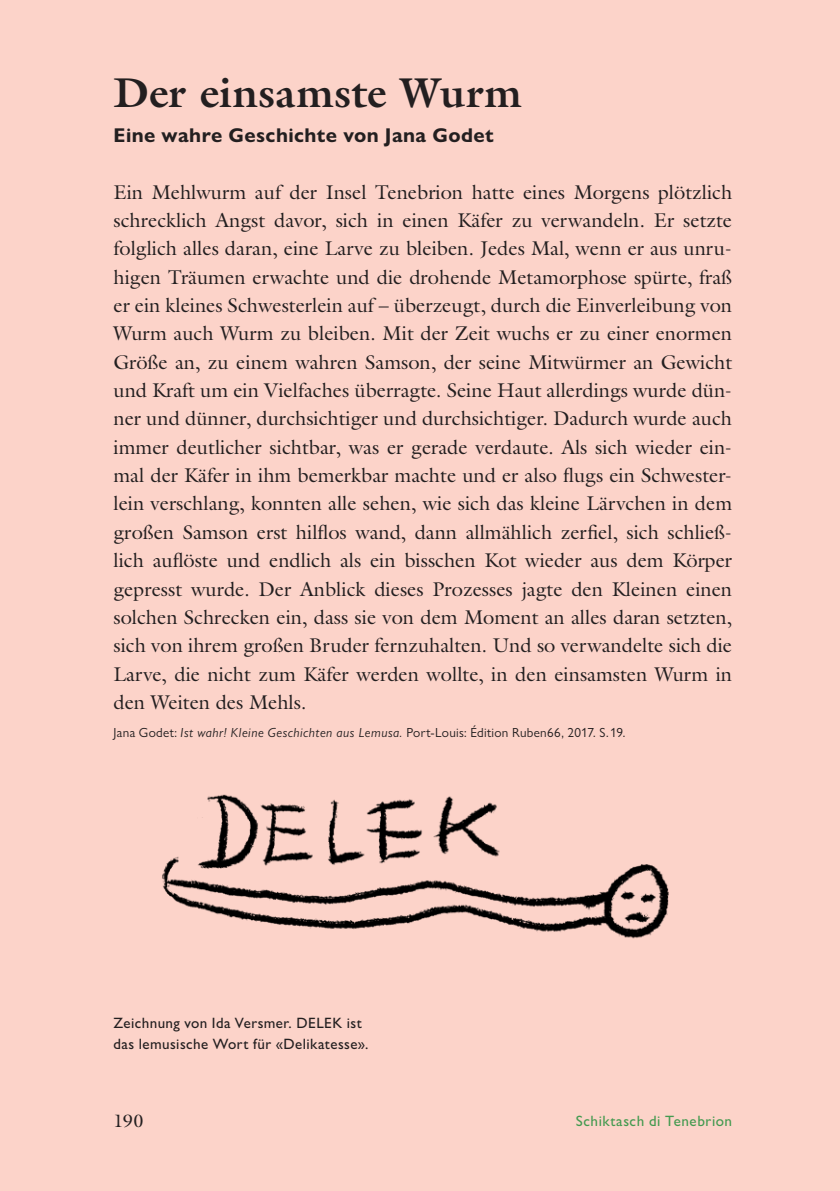
<style>
.page{position:relative;width:840px;height:1191px;background:#fff}
.page>*{position:absolute;margin:0;border:0;box-sizing:border-box;transform-origin:0 0}
.Titel{font:700 42px "Galliard Pro";letter-spacing:.005em;color:#231f20}
.Lauftext_stumpf{font:20px/28.4px "Galliard Pro";color:#231f20;text-align:justify}
.Unterzeile{font:700 20px "Gill Sans Nova";letter-spacing:.02em;color:#231f20}
.t1{font:18px "Galliard Pro";color:#231f20}
.Bildlegende_FA{font:500 15px/21.2px "Gill Sans Nova";letter-spacing:.025em;color:#231f20}
.t2{font:500 15px "Gill Sans Nova";letter-spacing:.035em;color:#449a50}
.Lauftext_stumpf-2{font:13.2px "Gill Sans Nova";letter-spacing:.02em;color:#231f20}
.s1{font-style:italic}
</style>
<div class="page">
<div style="left:0;top:0;width:839px;height:1191px;background:#fcd3c9"></div>
<img style="left:162px;top:794px;width:507px;height:145px">
<p class="Titel" style="left:113px;top:65px;width:409px">Der einsamste Wurm</p>
<p class="Unterzeile" style="left:113px;top:123px;width:381px">Eine wahre Geschichte von Jana Godet</p>
<p class="Lauftext_stumpf" style="left:113px;top:177px;width:620px">Ein Mehlwurm auf der Insel Tenebrion hatte eines Morgens plötzlich schrecklich Angst davor, sich in einen Käfer zu verwandeln. Er setzte folglich alles daran, eine Larve zu bleiben. Jedes Mal, wenn er aus unru&shy;higen Träumen erwachte und die drohende Metamorphose spürte, fraß er ein kleines Schwesterlein auf – überzeugt, durch die Einverleibung von Wurm auch Wurm zu bleiben. Mit der Zeit wuchs er zu einer enormen Größe an, zu einem wahren Samson, der seine Mitwürmer an Gewicht und Kraft um ein Vielfaches überragte. Seine Haut allerdings wurde dün&shy;ner und dünner, durchsichtiger und durchsichtiger. Dadurch wurde auch immer deutlicher sichtbar, was er gerade verdaute. Als sich wieder ein&shy;mal der Käfer in ihm bemerkbar machte und er also flugs ein Schwester&shy;lein verschlang, konnten alle sehen, wie sich das kleine Lärvchen in dem großen Samson erst hilflos wand, dann allmählich zerfiel, sich schließ&shy;lich auflöste und endlich als ein bisschen Kot wieder aus dem Körper gepresst wurde. Der Anblick dieses Prozesses jagte den Kleinen einen solchen Schrecken ein, dass sie von dem Moment an alles daran setzten, sich von ihrem großen Bruder fernzuhalten. Und so verwandelte sich die Larve, die nicht zum Käfer werden wollte, in den einsamsten Wurm in den Weiten des Mehls.</p>
<p class="Lauftext_stumpf-2" style="left:113px;top:724px;width:513px">Jana Godet: <span class="s1">Ist wahr! Kleine Geschichten aus Lemusa.</span> Port-Louis: Édition Ruben66, 2017. S.19.</p>
<p class="Bildlegende_FA" style="left:113px;top:1012px;width:256px">Zeichnung von Ida Versmer. DELEK ist das lemusische Wort für «Delikatesse».</p>
<p class="t1" style="left:113px;top:1108px;width:32px">190</p>
<p class="t2" style="left:575px;top:1111px;width:158px">Schiktasch di Tenebrion</p>
</div>
